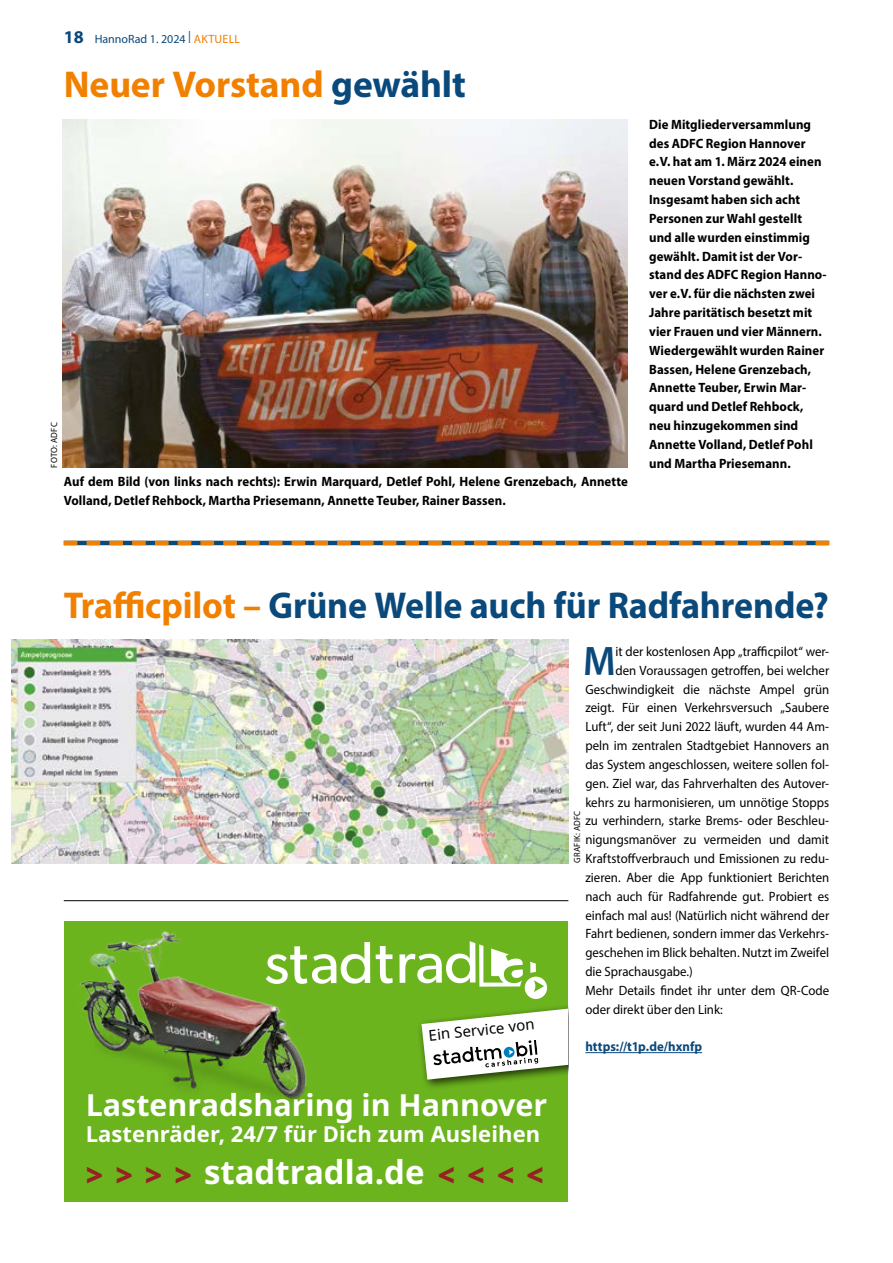
<style>
.page{position:relative;width:893px;height:1263px;background:#fff}
.page>*{position:absolute;margin:0;border:0;box-sizing:border-box;transform-origin:0 0}
.Initial_2-zeilig_Blau{font:600 41.4px "Myriad Pro";color:#0a497b;scale:.95 1}
._2_Head_Orange_25pt{font:700 37.5px "Myriad Pro";letter-spacing:-.005em;color:#0a497b;scale:.96 1}
._2_Head_Orange_25pt-2{font:700 37.5px "Myriad Pro";letter-spacing:-.005em;color:#f28000}
.t1{font:700 33px "Noto Sans";color:#fff}
.t2{font:700 30.45px "Noto Sans";color:#fff}
.t3{font:700 21.9px "Noto Sans";letter-spacing:.005em;color:#fff}
.t4{font:15px "Noto Sans";color:#000}
.Initial_2-zeilig_Blau-2{font:13.5px "Myriad Pro";color:#000;scale:.95 1}
.BU_9pt_Bold{font:700 13.5px/18.9px "Myriad Pro";letter-spacing:.005em;color:#000;scale:.95 1}
.HannoRad_Grundtext{font:13.5px/18.8px "Myriad Pro";color:#000;scale:.95 1}
.BU_9pt_Bold-2{font:700 13.5px "Myriad Pro";letter-spacing:.005em;color:#0a497b;scale:.95 1}
.t5{font:12px "Myriad Pro";color:#0a497b}
.Fotozeile{font:9px "Myriad Pro";letter-spacing:.03em;color:#000;scale:.95 1}
.s1{font-weight:700;font-size:18px}
.s2{color:#f28000}
.s3{color:#0a497b}
.s4{font-weight:900;font-size:30px;color:#962221}
</style>
<div class="page">
<div style="left:64px;top:921px;width:504px;height:281px;background:#6cb41e"></div>
<img style="left:79px;top:931px;width:228px;height:169px">
<svg style="left:266px;top:942px;width:104px;height:42px"></svg>
<svg style="left:376px;top:946px;width:17px;height:37px"></svg>
<svg style="left:399px;top:941px;width:148px;height:54px"></svg>
<div style="left:416px;top:995px;width:152px;height:95px;background:#000;opacity:.75"></div>
<svg style="left:421px;top:1008px;width:147px;height:72px;background:#c8d7b9"></svg>
<hr style="left:64px;top:900px;width:504px;height:1px;background:#000">
<img style="left:11px;top:640px;width:557px;height:223px">
<hr style="left:585px;top:1052px;width:117px;height:1px;background:#0a497b">
<img style="left:62px;top:120px;width:566px;height:348px">
<svg style="left:64px;top:541px;width:765px;height:4px;background:#966a30"></svg>
<p class="t5" style="left:64px;top:31px;width:178px"><span class="s1">18</span> HannoRad 1. 2024 | <span class="s2">AKTUELL</span></p>
<p class="_2_Head_Orange_25pt-2" style="left:64px;top:60px;width:404px">Neuer Vorstand <span class="s3">gewählt</span></p>
<p class="Fotozeile" style="left:49px;top:468px;width:49px;rotate:-90deg">FOTO: ADFC</p>
<p class="BU_9pt_Bold" style="left:64px;top:472px;width:595px">Auf dem Bild (von links nach rechts): Erwin Marquard, Detlef Pohl, Helene Grenzebach, Annette<br>Volland, Detlef Rehbock, Martha Priesemann, Annette Teuber, Rainer Bassen.</p>
<p class="BU_9pt_Bold" style="left:649px;top:114px;width:183px">Die Mitgliederversammlung des ADFC Region Hannover e.V. hat am 1. März 2024 einen neuen Vorstand gewählt.</p>
<p class="BU_9pt_Bold" style="left:649px;top:190px;width:188px">Insgesamt haben sich acht<br>Personen zur Wahl gestellt und alle wurden einstimmig gewählt. Damit ist der Vor&shy;stand des ADFC Region Hanno&shy;ver e.V. für die nächsten zwei<br>Jahre paritätisch besetzt mit vier Frauen und vier Männern.</p>
<p class="BU_9pt_Bold" style="left:649px;top:340px;width:186px">Wiedergewählt wurden Rainer<br>Bassen, Helene Grenzebach,<br>Annette Teuber, Erwin Mar&shy;quard und Detlef Rehbock, neu hinzugekommen sind<br>Annette Volland, Detlef Pohl</p>
<p class="BU_9pt_Bold" style="left:649px;top:453px;width:150px">und Martha Priesemann.</p>
<p class="_2_Head_Orange_25pt" style="left:64px;top:581px;width:798px"><span class="s2">Trafficpilot –</span> Grüne Welle auch für Radfahrende?</p>
<p class="t4" style="left:428px;top:1025px;width:108px;rotate:-6deg">Ein Service von</p>
<p class="t2" style="left:86px;top:1083px;width:463px">Lastenradsharing in Hannover</p>
<p class="t3" style="left:86px;top:1119px;width:456px">Lastenräder, 24/7 für Dich zum Ausleihen</p>
<p class="t1" style="left:86px;top:1148px;width:340px"><span class="s4">&gt; &gt; &gt; &gt;</span> stadtradla.de</p>
<p class="Initial_2-zeilig_Blau" style="left:583px;top:634px;width:36px">M</p>
<p class="Initial_2-zeilig_Blau-2" style="left:616px;top:643px;width:226px">it der kostenlosen App „trafficpilot“ wer-</p>
<p class="Initial_2-zeilig_Blau-2" style="left:616px;top:662px;width:226px">den Voraussagen getroffen, bei welcher</p>
<p class="Initial_2-zeilig_Blau-2" style="left:585px;top:681px;width:258px">Geschwindigkeit die nächste Ampel grün</p>
<p class="Initial_2-zeilig_Blau-2" style="left:585px;top:699px;width:258px">zeigt. Für einen Verkehrsversuch „Saubere</p>
<p class="Initial_2-zeilig_Blau-2" style="left:585px;top:718px;width:258px">Luft“, der seit Juni 2022 läuft, wurden 44 Am-</p>
<p class="Initial_2-zeilig_Blau-2" style="left:585px;top:737px;width:258px">peln im zentralen Stadtgebiet Hannovers an</p>
<p class="Initial_2-zeilig_Blau-2" style="left:585px;top:756px;width:258px">das System angeschlossen, weitere sollen fol-</p>
<p class="Initial_2-zeilig_Blau-2" style="left:585px;top:775px;width:258px">gen. Ziel war, das Fahrverhalten des Autover-</p>
<p class="Initial_2-zeilig_Blau-2" style="left:585px;top:794px;width:258px">kehrs zu harmonisieren, um unnötige Stopps</p>
<p class="Initial_2-zeilig_Blau-2" style="left:585px;top:812px;width:258px">zu verhindern, starke Brems- oder Beschleu-</p>
<p class="Initial_2-zeilig_Blau-2" style="left:585px;top:831px;width:258px">nigungsmanöver zu vermeiden und damit</p>
<p class="Initial_2-zeilig_Blau-2" style="left:585px;top:850px;width:258px">Kraftstoffverbrauch und Emissionen zu redu-</p>
<p class="Initial_2-zeilig_Blau-2" style="left:585px;top:869px;width:258px">zieren. Aber die App funktioniert Berichten</p>
<p class="Initial_2-zeilig_Blau-2" style="left:585px;top:888px;width:258px">nach auch für Radfahrende gut. Probiert es</p>
<p class="Initial_2-zeilig_Blau-2" style="left:585px;top:907px;width:258px">einfach mal aus! (Natürlich nicht während der</p>
<p class="Initial_2-zeilig_Blau-2" style="left:585px;top:925px;width:258px">Fahrt bedienen, sondern immer das Verkehrs-</p>
<p class="Initial_2-zeilig_Blau-2" style="left:585px;top:944px;width:258px">geschehen im Blick behalten. Nutzt im Zweifel</p>
<p class="Initial_2-zeilig_Blau-2" style="left:585px;top:963px;width:114px">die Sprachausgabe.)</p>
<p class="HannoRad_Grundtext" style="left:585px;top:981px;width:258px">Mehr Details findet ihr unter dem QR-Code oder direkt über den Link:</p>
<p class="Fotozeile" style="left:572px;top:863px;width:57px;rotate:-90deg">GRAFIK: ADFC</p>
<p class="BU_9pt_Bold-2" style="left:585px;top:1038px;width:124px">https://t1p.de/hxnfp</p>
</div>
